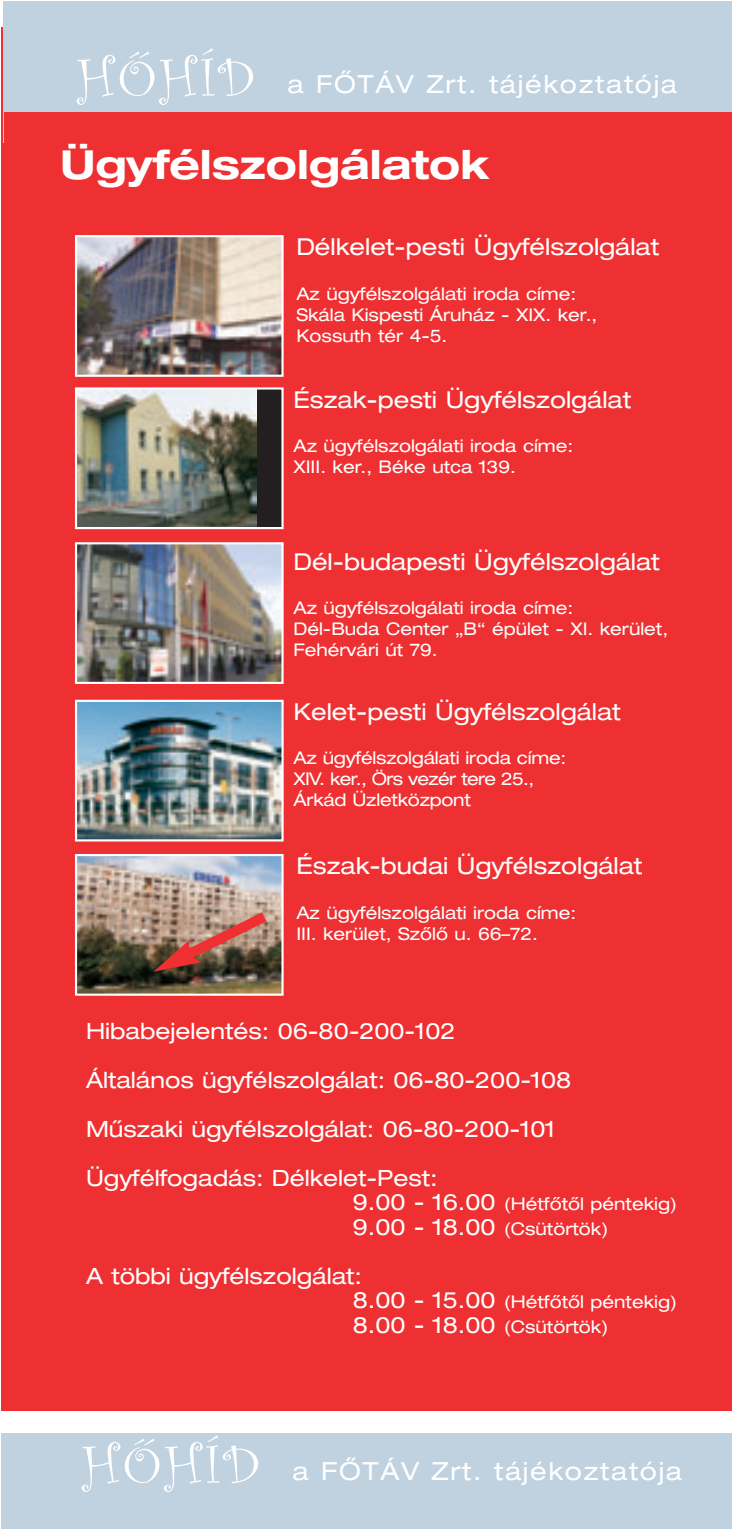
<style>
.page{position:relative;width:743px;height:1530px;background:#fff}
.page>*{position:absolute;margin:0;border:0;box-sizing:border-box;transform-origin:0 0}
.t1{font:40px "Helvetica Ext H Bold";color:#fff}
.t2{font:25px "Helvetica Ext H";letter-spacing:.065em;color:#fff}
.t3{font:23.5px "Helvetica Ext H";color:#fff}
.t4{font:22.5px/49px "Helvetica Ext H";color:#fff}
.t5{font:17.5px/21px "Helvetica Ext H";color:#fff}
.s1{font-size:22.5px}
</style>
<div class="page">
<div style="left:1px;top:28px;width:730px;height:1501px;background:#ee3032"></div>
<div style="left:4px;top:1px;width:727px;height:142px;background:#c0d1df"></div>
<div style="left:1px;top:1430px;width:730px;height:99px;background:#c0d1df"></div>
<svg style="left:77px;top:48px;width:176px;height:57px"></svg>
<svg style="left:82px;top:1435px;width:176px;height:57px"></svg>
<div style="left:1px;top:1411px;width:730px;height:22px;background:#fff"></div>
<div style="left:4px;top:113px;width:727px;height:113px;background:#ee3032"></div>
<img style="left:78px;top:703px;width:202px;height:135px">
<div style="left:75px;top:700px;width:208px;height:141px;border:2px solid #fff"></div>
<img style="left:78px;top:545px;width:202px;height:136px">
<div style="left:75px;top:542px;width:208px;height:142px;border:2px solid #fff"></div>
<div style="left:76px;top:388px;width:206px;height:140px;background:#231f20"></div>
<img style="left:78px;top:390px;width:178px;height:136px">
<div style="left:75px;top:387px;width:208px;height:142px;border:2px solid #fff"></div>
<img style="left:78px;top:238px;width:202px;height:136px">
<div style="left:75px;top:235px;width:208px;height:142px;border:2px solid #fff"></div>
<img style="left:78px;top:857px;width:202px;height:136px">
<div style="left:75px;top:854px;width:208px;height:142px;border:2px solid #fff"></div>
<svg style="left:153px;top:903px;width:125px;height:69px;background:#9d6f5f"></svg>
<h2 class="t2" style="left:287px;top:75px;width:391px">a FÔTÁV Zrt. tájékoztatója</h2>
<h1 class="t1" style="left:60px;top:150px;width:430px">Ügyfélszolgálatok</h1>
<h3 class="t3" style="left:296px;top:238px;width:364px">Délkelet-pesti Ügyfélszolgálat</h3>
<p class="t5" style="left:296px;top:285px;width:302px">Az ügyfélszolgálati iroda címe:<br>Skála Kispesti Áruház - XIX. ker.,<br>Kossuth tér 4-5.</p>
<h3 class="t3" style="left:293px;top:391px;width:339px">Észak-pesti Ügyfélszolgálat</h3>
<p class="t5" style="left:293px;top:437px;width:281px">Az ügyfélszolgálati iroda címe:<br>XIII. ker., Béke utca 139.</p>
<h3 class="t3" style="left:293px;top:553px;width:368px">Dél-budapesti Ügyfélszolgálat</h3>
<p class="t5" style="left:293px;top:599px;width:376px">Az ügyfélszolgálati iroda címe:<br>Dél-Buda Center „B“ épület - XI. kerület,<br>Fehérvári út 79.</p>
<h3 class="t3" style="left:293px;top:703px;width:329px">Kelet-pesti Ügyfélszolgálat</h3>
<p class="t5" style="left:293px;top:750px;width:274px">Az ügyfélszolgálati iroda címe:<br>XIV. ker., Örs vezér tere 25.,<br>Árkád Üzletközpont</p>
<h3 class="t3" style="left:296px;top:857px;width:347px">Észak-budai Ügyfélszolgálat</h3>
<p class="t5" style="left:296px;top:904px;width:281px">Az ügyfélszolgálati iroda címe:<br>III. kerület, Szôlô u. 66–72.</p>
<p class="t4" style="left:86px;top:1009px;width:486px">Hibabejelentés: 06-80-200-102<br>Általános ügyfélszolgálat: 06-80-200-108<br>Mûszaki ügyfélszolgálat: 06-80-200-101<br>Ügyfélfogadás: Délkelet-Pest:</p>
<p class="t5" style="left:353px;top:1194px;width:326px;line-height:24.5px"><span class="s1">9.00 - 16.00</span> (Hétfôtôl péntekig)<br><span class="s1">9.00 - 18.00</span> (Csütörtök)</p>
<p class="t4" style="left:86px;top:1254px;width:277px">A többi ügyfélszolgálat:</p>
<p class="t5" style="left:353px;top:1292px;width:326px;line-height:24.5px"><span class="s1">8.00 - 15.00</span> (Hétfôtôl péntekig)<br><span class="s1">8.00 - 18.00</span> (Csütörtök)</p>
<h2 class="t2" style="left:292px;top:1462px;width:391px">a FÔTÁV Zrt. tájékoztatója</h2>
</div>
